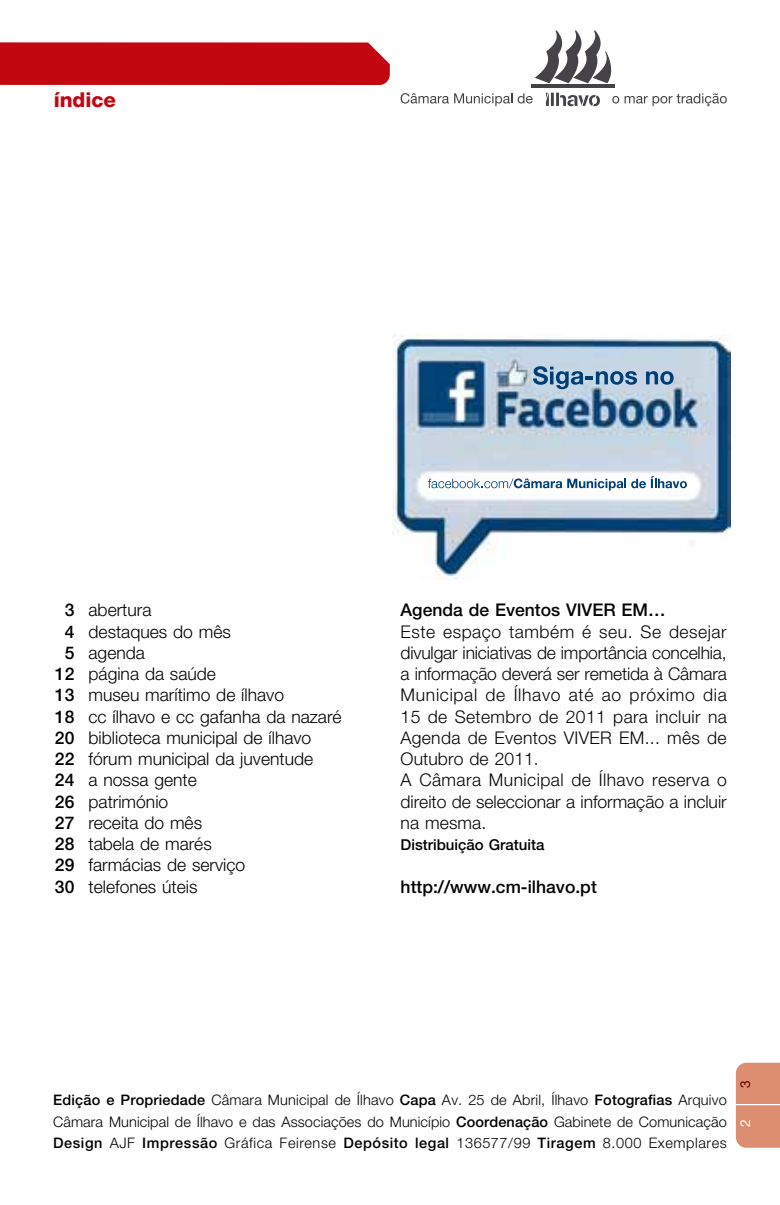
<style>
.page{position:relative;width:780px;height:1205px;background:#fff}
.page>*{position:absolute;margin:0;border:0;box-sizing:border-box;transform-origin:0 0}
.t1{font:800 20.5px "Helvetica Neue";letter-spacing:-.005em;color:#c30710}
.t2{font:300 17.5px/21.2px "Helvetica Neue";letter-spacing:.015em;color:#050506}
.t3{font:300 17.5px "Helvetica Neue";color:#000}
.t4{font:500 17.5px "Helvetica Neue";color:#050506}
.t5{font:500 17.5px "Helvetica Neue";color:#000}
.t6{font:500 15px "Helvetica Neue";color:#000}
.t7{font:300 14.5px/21.2px "Helvetica Neue";letter-spacing:.04em;color:#000;text-align:justify}
.t8{font:13.75px "Helvetica Neue";color:#680001}
.t9{font:13.75px "Helvetica Neue";color:#fff}
.s1{font-weight:500}
</style>
<div class="page">
<img style="left:392px;top:334px;width:338px;height:246px">
<div style="left:679px;top:481px;width:8px;height:7px;background:#003e76;border-radius:50%"></div>
<svg style="left:427px;top:476px;width:258px;height:14px"></svg>
<svg style="left:533px;top:366px;width:104px;height:23px;background:#83a3bf"></svg>
<svg style="left:646px;top:371px;width:27px;height:14px"></svg>
<hr style="left:531px;top:85px;width:83px;height:3px;background:#454347">
<svg style="left:535px;top:30px;width:77px;height:53px"></svg>
<svg style="left:546px;top:93px;width:54px;height:13px"></svg>
<svg style="left:400px;top:93px;width:132px;height:13px"></svg>
<svg style="left:612px;top:96px;width:7px;height:7px"></svg>
<svg style="left:613px;top:97px;width:5px;height:5px"></svg>
<svg style="left:624px;top:93px;width:101px;height:13px"></svg>
<div style="left:0;top:42px;width:390px;height:43px;background:#c30710"></div>
<div style="left:735px;top:1063px;width:45px;height:85px;background:#de8e70"></div>
<hr style="left:734px;top:1104px;width:46px;height:1px;background:#fff">
<p class="t1" style="left:54px;top:87px;width:64px">índice</p>
<p class="t3" style="left:65px;top:599px;width:88px"><span class="s1">3</span> abertura</p>
<p class="t3" style="left:65px;top:621px;width:168px"><span class="s1">4</span> destaques do mês</p>
<p class="t3" style="left:65px;top:642px;width:82px"><span class="s1">5</span> agenda</p>
<p class="t3" style="left:55px;top:663px;width:163px"><span class="s1">12</span> página da saúde</p>
<p class="t3" style="left:55px;top:684px;width:231px"><span class="s1">13</span> museu marítimo de ílhavo</p>
<p class="t3" style="left:55px;top:706px;width:288px"><span class="s1">18</span> cc ílhavo e cc gafanha da nazaré</p>
<p class="t3" style="left:55px;top:727px;width:258px"><span class="s1">20</span> biblioteca municipal de ílhavo</p>
<p class="t3" style="left:55px;top:748px;width:260px"><span class="s1">22</span> fórum municipal da juventude</p>
<p class="t3" style="left:55px;top:769px;width:143px"><span class="s1">24</span> a nossa gente</p>
<p class="t3" style="left:55px;top:791px;width:115px"><span class="s1">26</span> património</p>
<p class="t3" style="left:55px;top:812px;width:149px"><span class="s1">27</span> receita do mês</p>
<p class="t3" style="left:55px;top:833px;width:158px"><span class="s1">28</span> tabela de marés</p>
<p class="t3" style="left:55px;top:854px;width:192px"><span class="s1">29</span> farmácias de serviço</p>
<p class="t3" style="left:55px;top:876px;width:144px"><span class="s1">30</span> telefones úteis</p>
<p class="t4" style="left:400px;top:600px;width:266px">Agenda de Eventos VIVER EM…</p>
<p class="t2" style="left:400px;top:620px;width:328px">Este espaço também é seu. Se desejar divulgar iniciativas de importância concelhia, a informação deverá ser remetida à Câmara Municipal de Ílhavo até ao próximo dia 15 de Setembro de 2011 para incluir na Agenda de Eventos VIVER EM... mês de Outubro de 2011.<br>A Câmara Municipal de Ílhavo reserva o direito de seleccionar a informação a incluir na mesma.</p>
<p class="t6" style="left:400px;top:836px;width:145px">Distribuição Gratuita</p>
<p class="t5" style="left:400px;top:876px;width:198px">http://www.cm-ilhavo.pt</p>
<p class="t7" style="left:53px;top:1089px;width:675px"><span class="s1">Edição e Propriedade</span> Câmara Municipal de Ílhavo <span class="s1">Capa</span> Av. 25 de Abril, Ílhavo <span class="s1">Fotografias</span> Arquivo Câmara Municipal de Ílhavo e das Associações do Município <span class="s1">Coordenação</span> Gabinete de Comunicação <span class="s1">Design</span> AJF <span class="s1">Impressão</span> Gráfica Feirense <span class="s1">Depósito legal</span> 136577/99 <span class="s1">Tiragem</span> 8.000 Exemplares</p>
<p class="t8" style="left:737px;top:1088px;width:9px;rotate:-90deg">3</p>
<p class="t9" style="left:737px;top:1127px;width:9px;rotate:-90deg">2</p>
</div>
